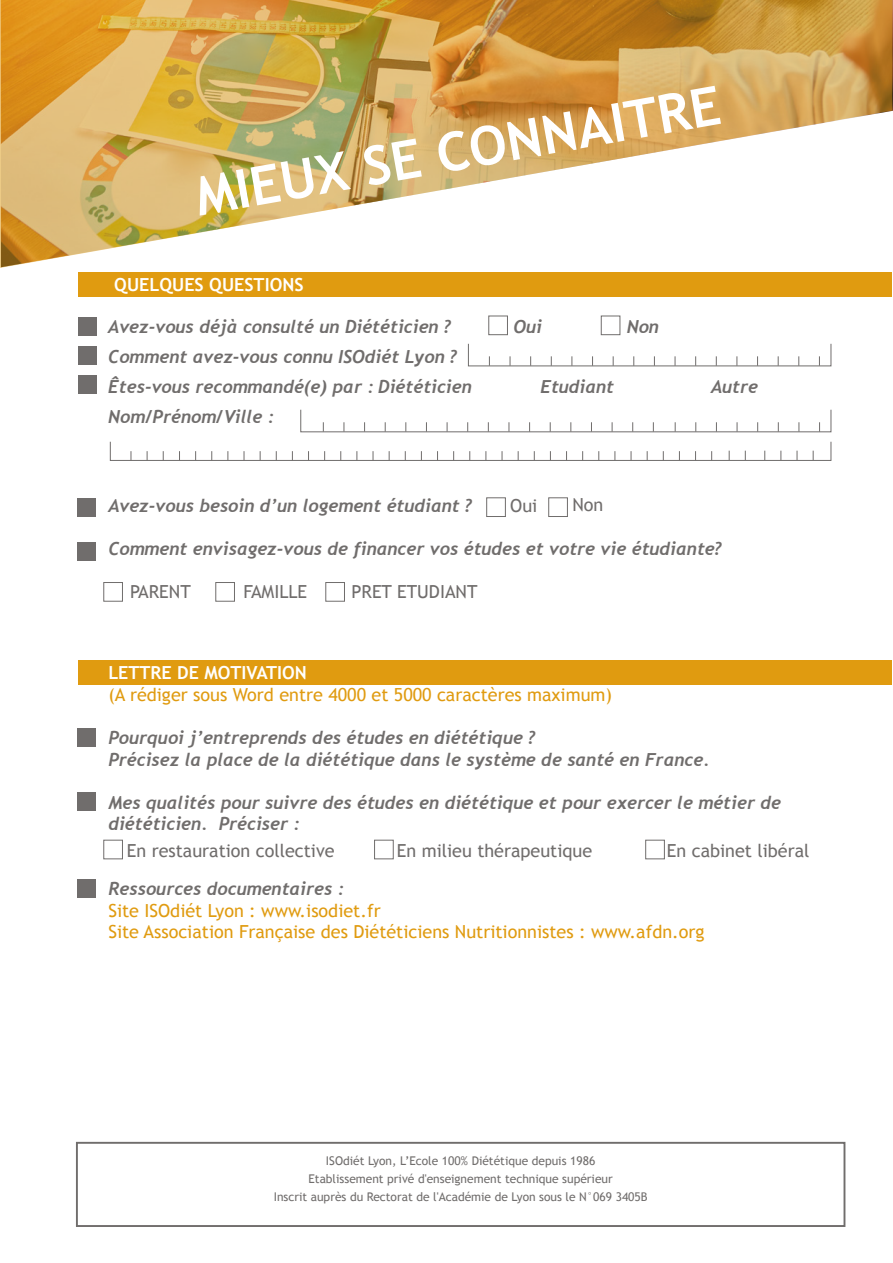
<style>
.page{position:relative;width:893px;height:1263px;background:#fff}
.page>*{position:absolute;margin:0;border:0;box-sizing:border-box;transform-origin:0 0}
.t1{font:700 53.7px "Trebuchet MS";color:#fff}
.t2{font:italic 700 18px/21.6px "Trebuchet";color:#706d6c}
.t3{font:18px/21.6px "Trebuchet MS";color:#e09b10}
.t4{font:18px "Trebuchet MS";color:#706d6c}
.t5{font:700 18px "Trebuchet MS";color:#fff}
.t6{font:12px/18px "Trebuchet MS";color:#706d6c;text-align:center}
</style>
<div class="page">
<div style="left:110px;top:441px;width:721px;height:20px;border:1px solid #706d6c"></div>
<div style="left:300px;top:409px;width:531px;height:23px;border:1px solid #706d6c"></div>
<div style="left:76px;top:1142px;width:769px;height:85px;border:2px solid #706d6c"></div>
<svg style="left:0;top:0;width:892px;height:268px"></svg>
<div style="left:601px;top:316px;width:19px;height:19px;border:1px solid #706d6c"></div>
<div style="left:488px;top:316px;width:20px;height:19px;border:1px solid #706d6c"></div>
<div style="left:78px;top:346px;width:19px;height:19px;background:#706d6c"></div>
<div style="left:77px;top:498px;width:19px;height:18px;background:#706d6c"></div>
<div style="left:77px;top:543px;width:19px;height:18px;background:#706d6c"></div>
<div style="left:78px;top:375px;width:19px;height:19px;background:#706d6c"></div>
<div style="left:486px;top:497px;width:20px;height:20px;border:1px solid #706d6c"></div>
<div style="left:103px;top:582px;width:20px;height:20px;border:1px solid #706d6c"></div>
<div style="left:215px;top:582px;width:20px;height:20px;border:1px solid #706d6c"></div>
<div style="left:325px;top:582px;width:20px;height:20px;border:1px solid #706d6c"></div>
<div style="left:79px;top:273px;width:813px;height:24px;background:#e09b10"></div>
<div style="left:78px;top:660px;width:813px;height:24px;background:#e09b10"></div>
<div style="left:77px;top:792px;width:19px;height:19px;background:#706d6c"></div>
<div style="left:77px;top:728px;width:19px;height:19px;background:#706d6c"></div>
<div style="left:77px;top:879px;width:19px;height:18px;background:#706d6c"></div>
<div style="left:78px;top:318px;width:19px;height:18px;background:#706d6c"></div>
<div style="left:548px;top:497px;width:20px;height:20px;border:1px solid #706d6c"></div>
<div style="left:103px;top:840px;width:20px;height:19px;border:1px solid #706d6c"></div>
<div style="left:374px;top:840px;width:20px;height:19px;border:1px solid #706d6c"></div>
<div style="left:645px;top:840px;width:20px;height:19px;border:1px solid #706d6c"></div>
<h1 class="t1" style="left:190px;top:164px;width:534px;rotate:-10deg">MIEUX SE CONNAITRE</h1>
<p class="t5" style="left:114px;top:273px;width:191px">QUELQUES QUESTIONS</p>
<p class="t2" style="left:108px;top:316px;width:344px">Avez-vous déjà consulté un Diététicien ?</p>
<p class="t2" style="left:513px;top:316px;width:30px">Oui</p>
<p class="t2" style="left:627px;top:316px;width:34px">Non</p>
<p class="t2" style="left:108px;top:342px;width:365px;line-height:30px">Comment avez-vous connu ISOdiét Lyon ?<br>Êtes-vous recommandé(e) par : Diététicien</p>
<p class="t2" style="left:540px;top:376px;width:75px">Etudiant</p>
<p class="t2" style="left:711px;top:376px;width:48px">Autre</p>
<p class="t2" style="left:108px;top:406px;width:167px">Nom/Prénom/Ville :</p>
<p class="t2" style="left:108px;top:495px;width:365px">Avez-vous besoin d’un logement étudiant ?</p>
<p class="t4" style="left:510px;top:495px;width:29px">Oui</p>
<p class="t4" style="left:572px;top:494px;width:32px">Non</p>
<p class="t2" style="left:108px;top:538px;width:615px">Comment envisagez-vous de financer vos études et votre vie étudiante?</p>
<p class="t4" style="left:130px;top:581px;width:62px">PARENT</p>
<p class="t4" style="left:243px;top:581px;width:65px">FAMILLE</p>
<p class="t4" style="left:351px;top:581px;width:128px">PRET ETUDIANT</p>
<p class="t5" style="left:108px;top:661px;width:200px">LETTRE DE MOTIVATION</p>
<p class="t3" style="left:108px;top:684px;width:505px">(A rédiger sous Word entre 4000 et 5000 caractères maximum)</p>
<p class="t2" style="left:108px;top:727px;width:603px">Pourquoi j’entreprends des études en diététique ?<br>Précisez la place de la diététique dans le système de santé en France.</p>
<p class="t2" style="left:108px;top:792px;width:674px">Mes qualités pour suivre des études en diététique et pour exercer le métier de diététicien. Préciser :</p>
<p class="t4" style="left:127px;top:840px;width:209px">En restauration collective</p>
<p class="t4" style="left:397px;top:840px;width:197px">En milieu thérapeutique</p>
<p class="t4" style="left:667px;top:840px;width:144px">En cabinet libéral</p>
<p class="t2" style="left:108px;top:878px;width:238px">Ressources documentaires :</p>
<p class="t3" style="left:108px;top:900px;width:598px">Site ISOdiét Lyon : www.isodiet.fr<br>Site Association Française des Diététiciens Nutritionnistes : www.afdn.org</p>
<p class="t6" style="left:274px;top:1152px;width:375px">ISOdiét Lyon, L’Ecole 100% Diététique depuis 1986<br>Etablissement privé d'enseignement technique supérieur<br>Inscrit auprès du Rectorat de l'Académie de Lyon sous le N°069 3405B</p>
</div>
